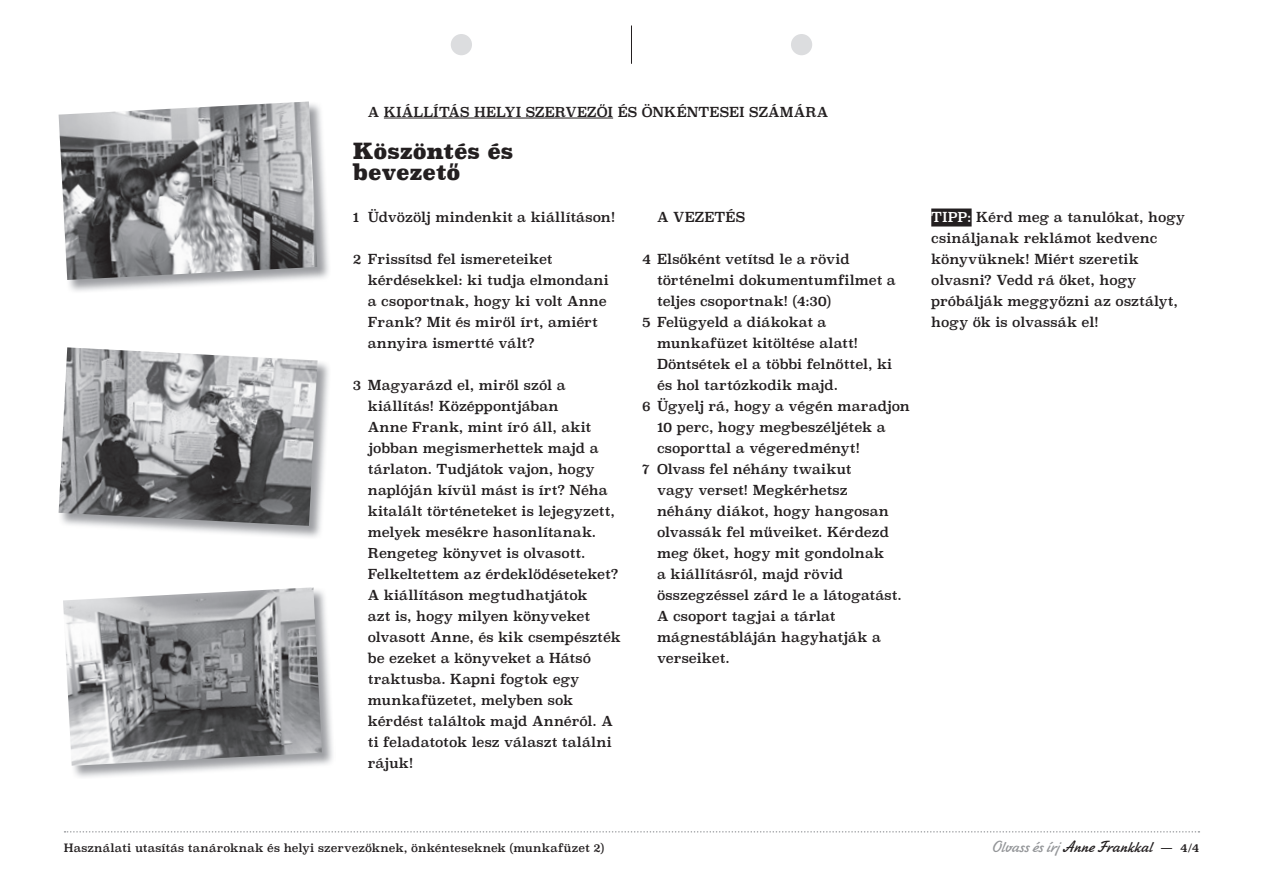
<style>
.page{position:relative;width:1263px;height:893px;background:#fff}
.page>*{position:absolute;margin:0;border:0;box-sizing:border-box;transform-origin:0 0}
.t1{font:900 21.75px/21px "Superclarendon";letter-spacing:-.005em;color:#231f20;scale:.96 1}
.t2{font:16.5px "Zhikharev TT";letter-spacing:.02em;color:#231f20}
.t3{font:13.5px/21px "Superclarendon";letter-spacing:.005em;color:#231f20}
.t4{font:13.5px "Superclarendon";letter-spacing:-.015em;color:#231f20}
.t5{font:11.25px "Superclarendon";letter-spacing:.015em;color:#231f20}
.s1{color:#fff}
.s2{color:#939598}
.s3{font-family:"Superclarendon";font-size:12px}
.s4{font-family:"Superclarendon";font-size:11.25px}
</style>
<div class="page">
<svg style="left:65px;top:831px;width:1134px;height:2px"></svg>
<div style="left:451px;top:34px;width:21px;height:21px;background:#dcdddf;border-radius:50%"></div>
<div style="left:791px;top:34px;width:21px;height:21px;background:#dcdddf;border-radius:50%"></div>
<hr style="left:631px;top:26px;width:1px;height:38px;background:#231f20">
<div style="left:931px;top:209px;width:41px;height:18px;background:#231f20"></div>
<img style="left:58px;top:107px;width:271px;height:184px">
<img style="left:59px;top:101px;width:259px;height:179px">
<img style="left:58px;top:362px;width:271px;height:175px">
<img style="left:59px;top:347px;width:259px;height:179px">
<img style="left:74px;top:593px;width:259px;height:184px">
<img style="left:63px;top:587px;width:259px;height:179px">
<hr style="left:384px;top:118px;width:229px;height:1px;background:#231f20">
<p class="t3" style="left:368px;top:103px;width:462px">A KIÁLLÍTÁS HELYI SZERVEZŐI ÉS ÖNKÉNTESEI SZÁMÁRA</p>
<h1 class="t1" style="left:353px;top:142px;width:169px">Köszöntés és bevezető</h1>
<p class="t3" style="left:353px;top:208px;width:264px">1 Üdvözölj mindenkit a kiállításon!</p>
<p class="t3" style="left:368px;top:250px;width:243px;text-indent:-15px">2 Frissítsd fel ismereteiket kérdésekkel: ki tudja elmondani a csoportnak, hogy ki volt Anne<br>Frank? Mit és miről írt, amiért annyira ismertté vált?</p>
<p class="t3" style="left:368px;top:376px;width:254px;text-indent:-15px">3 Magyarázd el, miről szól a kiállítás! Középpontjában<br>Anne Frank, mint író áll, akit jobban megismerhettek majd a tárlaton. Tudjátok vajon, hogy naplóján kívül mást is írt? Néha kitalált történeteket is lejegyzett, melyek mesékre hasonlítanak.<br>Rengeteg könyvet is olvasott.<br>Felkeltettem az érdeklődéseteket?<br>A kiállításon megtudhatjátok<br>azt is, hogy milyen könyveket olvasott Anne, és kik csempészték be ezeket a könyveket a Hátsó traktusba. Kapni fogtok egy munkafüzetet, melyben sok kérdést találtok majd Annéról. A ti feladatotok lesz választ találni rájuk!</p>
<p class="t3" style="left:657px;top:208px;width:89px">A VEZETÉS</p>
<p class="t3" style="left:642px;top:250px;width:209px">4 Elsőként vetítsd le a rövid</p>
<p class="t3" style="left:657px;top:271px;width:240px">történelmi dokumentumfilmet a</p>
<p class="t3" style="left:657px;top:292px;width:175px">teljes csoportnak! (4:30)</p>
<p class="t4" style="left:642px;top:313px;width:186px">5 Felügyeld a diákokat a</p>
<p class="t3" style="left:657px;top:334px;width:203px">munkafüzet kitöltése alatt!</p>
<p class="t3" style="left:657px;top:355px;width:237px">Döntsétek el a többi felnőttel, ki</p>
<p class="t3" style="left:657px;top:376px;width:183px">és hol tartózkodik majd.</p>
<p class="t3" style="left:642px;top:397px;width:269px">6 Ügyelj rá, hogy a végén maradjon</p>
<p class="t3" style="left:657px;top:418px;width:230px">10 perc, hogy megbeszéljétek a</p>
<p class="t3" style="left:657px;top:439px;width:205px">csoporttal a végeredményt!</p>
<p class="t3" style="left:642px;top:460px;width:211px">7 Olvass fel néhány twaikut</p>
<p class="t3" style="left:657px;top:481px;width:192px">vagy verset! Megkérhetsz</p>
<p class="t3" style="left:657px;top:502px;width:233px">néhány diákot, hogy hangosan</p>
<p class="t3" style="left:657px;top:523px;width:234px">olvassák fel műveiket. Kérdezd</p>
<p class="t3" style="left:657px;top:544px;width:229px">meg őket, hogy mit gondolnak</p>
<p class="t3" style="left:657px;top:565px;width:188px">a kiállításról, majd rövid</p>
<p class="t3" style="left:657px;top:586px;width:246px">összegzéssel zárd le a látogatást.</p>
<p class="t3" style="left:657px;top:607px;width:180px">A csoport tagjai a tárlat</p>
<p class="t3" style="left:657px;top:628px;width:225px">mágnestábláján hagyhatják a</p>
<p class="t3" style="left:657px;top:649px;width:74px">verseiket.</p>
<p class="t3" style="left:931px;top:208px;width:255px"><span class="s1">TIPP:</span> Kérd meg a tanulókat, hogy csináljanak reklámot kedvenc könyvüknek! Miért szeretik olvasni? Vedd rá őket, hogy próbálják meggyőzni az osztályt, hogy ők is olvassák el!</p>
<p class="t5" style="left:64px;top:840px;width:542px">Használati utasítás tanároknak és helyi szervezőknek, önkénteseknek (munkafüzet 2)</p>
<p class="t2" style="left:991px;top:837px;width:210px"><span class="s2">Olvass és írj</span> Anne Frankkal <span class="s3">—</span> <span class="s4">4/4</span></p>
</div>
